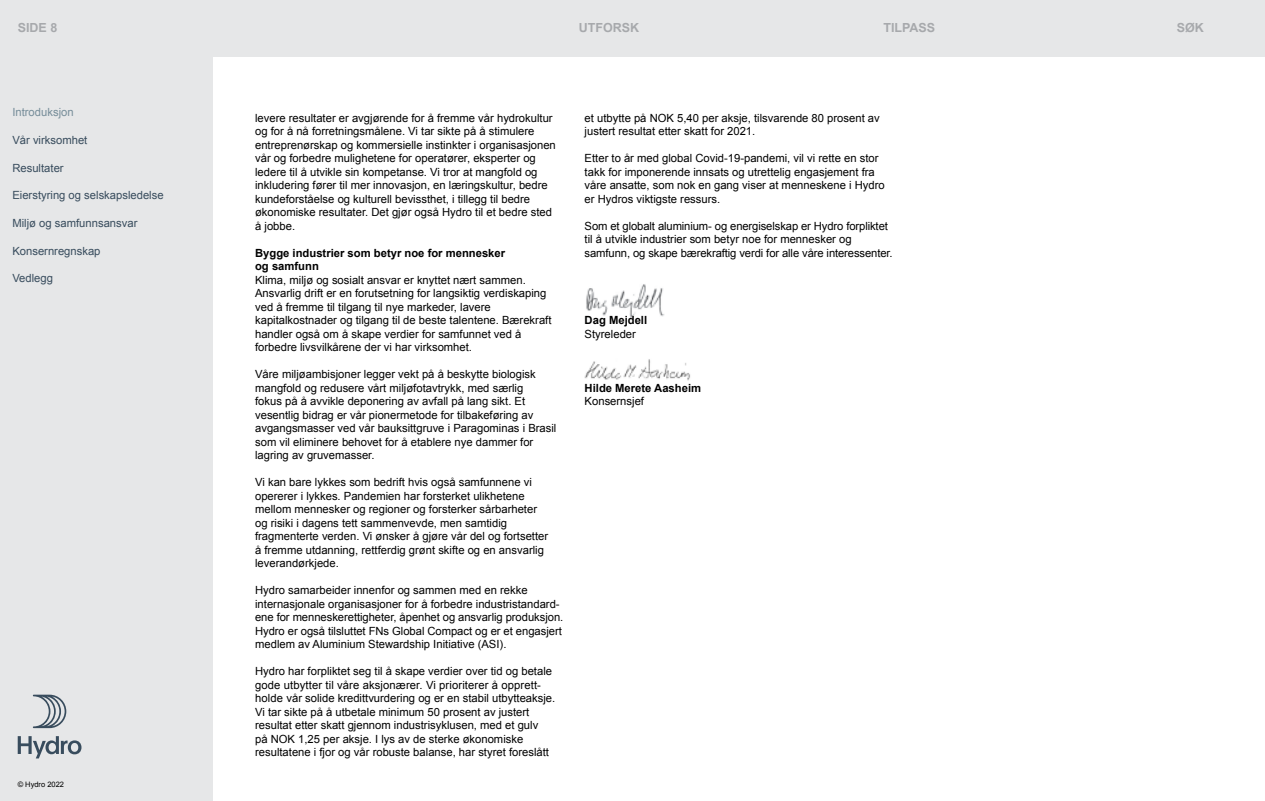
<style>
.page{position:relative;width:1265px;height:801px;background:#fff}
.page>*{position:absolute;margin:0;border:0;box-sizing:border-box;transform-origin:0 0}
.t1{font:700 12.5px "Arial";color:#a7a9ac}
.t2{font:11.25px/13.5px "Arial";color:#000}
.t3{font:11.25px "Arial";color:#384c5d}
.t4{font:700 11.25px/13.5px "Arial";color:#000}
.t5{font:11.25px "Arial";color:#768d99}
.t6{font:7.5px "Arial";color:#000}
</style>
<div class="page">
<img style="left:586px;top:284px;width:79px;height:34px">
<img style="left:584px;top:359px;width:106px;height:22px">
<div style="left:0;top:0;width:1265px;height:57px;background:#e6e7e8"></div>
<div style="left:0;top:57px;width:213px;height:744px;background:#e6e7e8"></div>
<svg style="left:18px;top:736px;width:63px;height:22px"></svg>
<svg style="left:33px;top:694px;width:33px;height:34px"></svg>
<p class="t1" style="left:18px;top:19px;width:41px">SIDE 8</p>
<p class="t1" style="left:579px;top:19px;width:62px">UTFORSK</p>
<p class="t1" style="left:883px;top:19px;width:53px">TILPASS</p>
<p class="t1" style="left:1177px;top:19px;width:29px">SØK</p>
<p class="t5" style="left:12px;top:105px;width:63px">Introduksjon</p>
<p class="t3" style="left:12px;top:133px;width:77px">Vår virksomhet</p>
<p class="t3" style="left:12px;top:160px;width:53px">Resultater</p>
<p class="t3" style="left:12px;top:188px;width:153px">Eierstyring og selskapsledelse</p>
<p class="t3" style="left:12px;top:216px;width:127px">Miljø og samfunnsansvar</p>
<p class="t3" style="left:12px;top:243px;width:90px">Konsernregnskap</p>
<p class="t3" style="left:12px;top:271px;width:42px">Vedlegg</p>
<p class="t6" style="left:18px;top:779px;width:48px">© Hydro 2022</p>
<p class="t2" style="left:255px;top:111px;width:302px">levere resultater er avgjørende for å fremme vår hydrokultur og for å nå forretningsmålene. Vi tar sikte på å stimulere entreprenørskap og kommersielle instinkter i organisasjonen vår og forbedre mulighetene for operatører, eksperter og ledere til å utvikle sin kompetanse. Vi tror at mangfold og inkludering fører til mer innovasjon, en læringskultur, bedre kundeforståelse og kulturell bevissthet, i tillegg til bedre økonomiske resultater. Det gjør også Hydro til et bedre sted å jobbe.</p>
<p class="t4" style="left:255px;top:246px;width:252px">Bygge industrier som betyr noe for mennesker og samfunn</p>
<p class="t2" style="left:255px;top:273px;width:298px">Klima, miljø og sosialt ansvar er knyttet nært sammen.<br>Ansvarlig drift er en forutsetning for langsiktig verdiskaping ved å fremme til tilgang til nye markeder, lavere kapitalkostnader og tilgang til de beste talentene. Bærekraft handler også om å skape verdier for samfunnet ved å forbedre livsvilkårene der vi har virksomhet.</p>
<p class="t2" style="left:255px;top:367px;width:303px">Våre miljøambisjoner legger vekt på å beskytte biologisk mangfold og redusere vårt miljøfotavtrykk, med særlig<br>fokus på å avvikle deponering av avfall på lang sikt. Et vesentlig bidrag er vår pionermetode for tilbakeføring av avgangsmasser ved vår bauksittgruve i Paragominas i Brasil som vil eliminere behovet for å etablere nye dammer for lagring av gruvemasser.</p>
<p class="t2" style="left:255px;top:475px;width:295px">Vi kan bare lykkes som bedrift hvis også samfunnene vi opererer i lykkes. Pandemien har forsterket ulikhetene mellom mennesker og regioner og forsterker sårbarheter og risiki i dagens tett sammenvevde, men samtidig fragmenterte verden. Vi ønsker å gjøre vår del og fortsetter å fremme utdanning, rettferdig grønt skifte og en ansvarlig leverandørkjede.</p>
<p class="t2" style="left:255px;top:583px;width:310px">Hydro samarbeider innenfor og sammen med en rekke internasjonale organisasjoner for å forbedre industristandard&shy;ene for menneskerettigheter, åpenhet og ansvarlig produksjon.<br>Hydro er også tilsluttet FNs Global Compact og er et engasjert medlem av Aluminium Stewardship Initiative (ASI).</p>
<p class="t2" style="left:255px;top:664px;width:302px">Hydro har forpliktet seg til å skape verdier over tid og betale gode utbytter til våre aksjonærer. Vi prioriterer å opprett-- holde vår solide kredittvurdering og er en stabil utbytteaksje.<br>Vi tar sikte på å utbetale minimum 50 prosent av justert resultat etter skatt gjennom industrisyklusen, med et gulv<br>på NOK 1,25 per aksje. I lys av de sterke økonomiske resultatene i fjor og vår robuste balanse, har styret foreslått</p>
<p class="t2" style="left:585px;top:111px;width:297px">et utbytte på NOK 5,40 per aksje, tilsvarende 80 prosent av justert resultat etter skatt for 2021.</p>
<p class="t2" style="left:585px;top:151px;width:302px">Etter to år med global Covid-19-pandemi, vil vi rette en stor takk for imponerende innsats og utrettelig engasjement fra våre ansatte, som nok en gang viser at menneskene i Hydro er Hydros viktigste ressurs.</p>
<p class="t2" style="left:585px;top:219px;width:310px">Som et globalt aluminium- og energiselskap er Hydro forpliktet til å utvikle industrier som betyr noe for mennesker og samfunn, og skape bærekraftig verdi for alle våre interessenter.</p>
<p class="t4" style="left:585px;top:314px;width:64px">Dag Mejdell</p>
<p class="t2" style="left:585px;top:327px;width:53px">Styreleder</p>
<p class="t4" style="left:585px;top:381px;width:118px">Hilde Merete Aasheim</p>
<p class="t2" style="left:585px;top:394px;width:61px">Konsernsjef</p>
</div>
